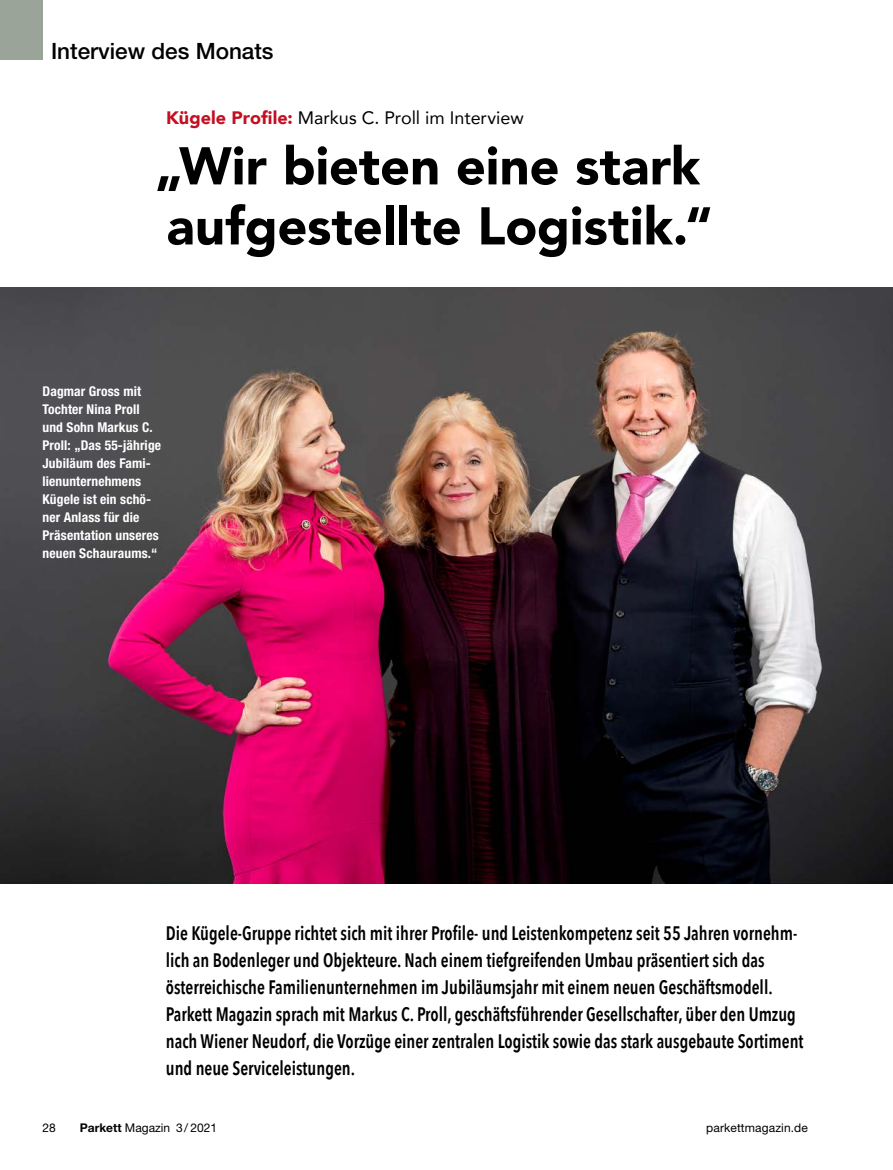
<style>
.page{position:relative;width:893px;height:1170px;background:#fff}
.page>*{position:absolute;margin:0;border:0;box-sizing:border-box;transform-origin:0 0}
.t1{font:900 52.5px/60px "Avenir";color:#000}
.t2{font:500 22.5px "Helvetica Neue LT Std";color:#000}
.t3{font:600 19.5px/27px "Avenir Next Condensed";color:#000;scale:.9 1}
.t4{font:18px "Avenir";letter-spacing:-.005em;color:#000}
.t5{font:700 condensed 13.5px/18.1px "Helvetica Neue LT Std";letter-spacing:.01em;color:#fff}
.t6{font:12px "Helvetica Neue LT Std";letter-spacing:.01em;color:#000}
.s1{font-weight:900;color:#c21022}
.s2{font-weight:700}
</style>
<div class="page">
<img style="left:0;top:287px;width:893px;height:596px">
<div style="left:0;top:0;width:43px;height:60px;background:#9ba499"></div>
<p class="t2" style="left:51px;top:37px;width:224px">Interview des Monats</p>
<p class="t4" style="left:166px;top:106px;width:359px"><span class="s1">Kügele Profile:</span> Markus C. Proll im Interview</p>
<h1 class="t1" style="left:155px;top:138px;width:559px">„Wir bieten eine stark aufgestellte Logistik.“</h1>
<p class="t5" style="left:43px;top:381px;width:120px">Dagmar Gross mit<br>Tochter Nina Proll und Sohn Markus C.<br>Proll: „Das 55-jährige<br>Jubiläum des Fami&shy;lienunternehmens<br>Kügele ist ein schö&shy;ner Anlass für die<br>Präsentation unseres neuen Schauraums.“</p>
<p class="t3" style="left:166px;top:919px;width:710px">Die Kügele-Gruppe richtet sich mit ihrer Profile- und Leistenkompetenz seit 55 Jahren vornehm&shy;lich an Bodenleger und Objekteure. Nach einem tiefgreifenden Umbau präsentiert sich das österreichische Familienunternehmen im Jubiläumsjahr mit einem neuen Geschäftsmodell.<br>Parkett Magazin sprach mit Markus C. Proll, geschäftsführender Gesellschafter, über den Umzug nach Wiener Neudorf, die Vorzüge einer zentralen Logistik sowie das stark ausgebaute Sortiment und neue Serviceleistungen.</p>
<p class="t6" style="left:43px;top:1120px;width:15px">28</p>
<p class="t6" style="left:80px;top:1120px;width:139px"><span class="s2">Parkett</span> Magazin 3/ 2021</p>
<p class="t6" style="left:706px;top:1120px;width:103px">parkettmagazin.de</p>
</div>
